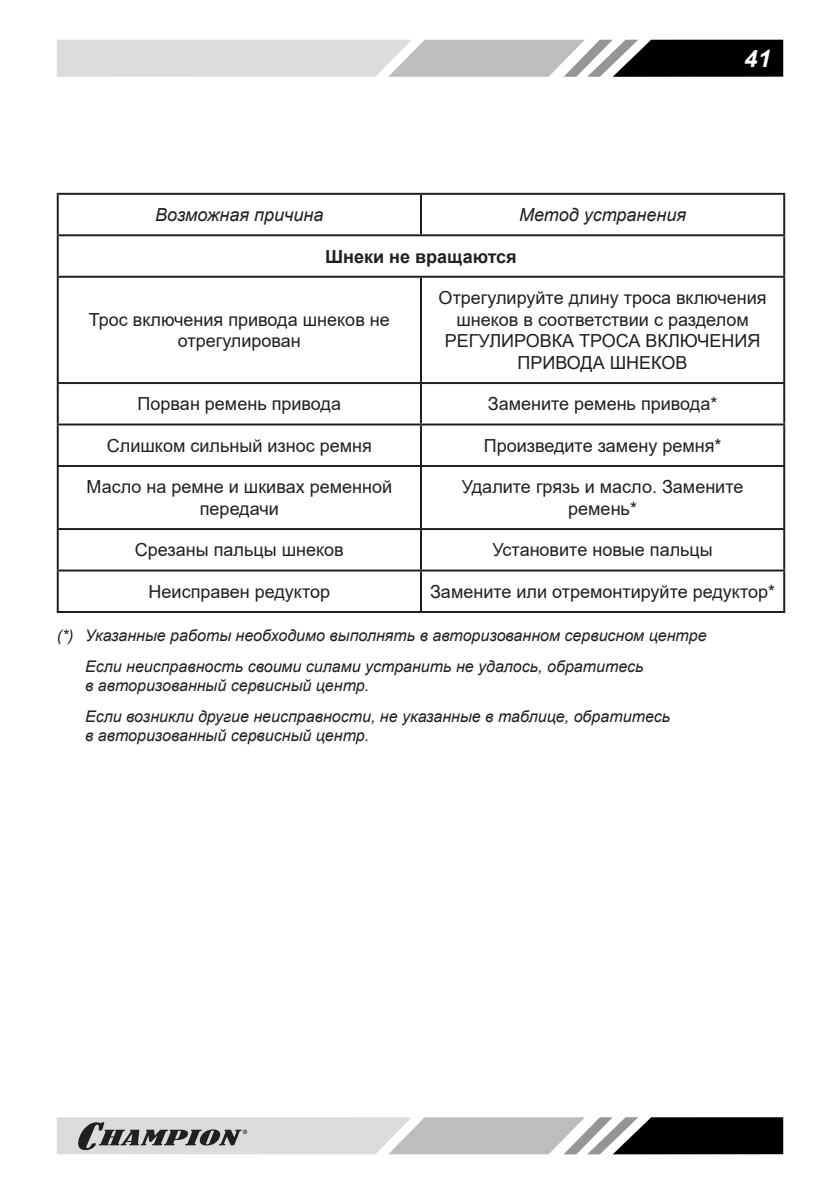
<style>
.page{position:relative;width:840px;height:1191px;background:#fff}
.page>*{position:absolute;margin:0;border:0;box-sizing:border-box;transform-origin:0 0}
.t1{font:italic 700 24px "Arial";color:#fff}
.t2{font:18px/21.6px "Arial";color:#221f1f;text-align:center}
.t3{font:italic 18px "Arial";color:#221f1f}
.t4{font:700 18px "Arial";color:#221f1f}
.t5{font:italic 16px/30.6px "Arial";color:#221f1f}
</style>
<div class="page">
<svg style="left:57px;top:40px;width:725px;height:37px;background:#a7a8a9"></svg>
<svg style="left:57px;top:1117px;width:725px;height:37px;background:#9b9c9d"></svg>
<hr style="left:57px;top:193px;width:364px;height:2px;background:#221f1f">
<hr style="left:57px;top:195px;width:2px;height:39px;background:#221f1f">
<hr style="left:421px;top:193px;width:363px;height:2px;background:#221f1f">
<hr style="left:420px;top:195px;width:2px;height:39px;background:#221f1f">
<hr style="left:782px;top:195px;width:2px;height:39px;background:#221f1f">
<hr style="left:57px;top:234px;width:364px;height:2px;background:#221f1f">
<hr style="left:57px;top:236px;width:2px;height:40px;background:#221f1f">
<hr style="left:421px;top:234px;width:363px;height:2px;background:#221f1f">
<hr style="left:782px;top:236px;width:2px;height:40px;background:#221f1f">
<hr style="left:57px;top:276px;width:364px;height:2px;background:#221f1f">
<hr style="left:57px;top:278px;width:2px;height:104px;background:#221f1f">
<hr style="left:421px;top:276px;width:363px;height:2px;background:#221f1f">
<hr style="left:420px;top:278px;width:2px;height:104px;background:#221f1f">
<hr style="left:782px;top:278px;width:2px;height:104px;background:#221f1f">
<hr style="left:57px;top:382px;width:364px;height:2px;background:#221f1f">
<hr style="left:57px;top:384px;width:2px;height:39px;background:#221f1f">
<hr style="left:421px;top:382px;width:363px;height:2px;background:#221f1f">
<hr style="left:420px;top:384px;width:2px;height:39px;background:#221f1f">
<hr style="left:782px;top:384px;width:2px;height:39px;background:#221f1f">
<hr style="left:57px;top:423px;width:364px;height:2px;background:#221f1f">
<hr style="left:57px;top:425px;width:2px;height:40px;background:#221f1f">
<hr style="left:421px;top:423px;width:363px;height:2px;background:#221f1f">
<hr style="left:420px;top:425px;width:2px;height:40px;background:#221f1f">
<hr style="left:782px;top:425px;width:2px;height:40px;background:#221f1f">
<hr style="left:57px;top:465px;width:364px;height:2px;background:#221f1f">
<hr style="left:57px;top:467px;width:2px;height:61px;background:#221f1f">
<hr style="left:421px;top:465px;width:363px;height:2px;background:#221f1f">
<hr style="left:420px;top:467px;width:2px;height:61px;background:#221f1f">
<hr style="left:782px;top:467px;width:2px;height:61px;background:#221f1f">
<hr style="left:57px;top:528px;width:364px;height:2px;background:#221f1f">
<hr style="left:57px;top:530px;width:2px;height:39px;background:#221f1f">
<hr style="left:421px;top:528px;width:363px;height:2px;background:#221f1f">
<hr style="left:420px;top:530px;width:2px;height:39px;background:#221f1f">
<hr style="left:782px;top:530px;width:2px;height:39px;background:#221f1f">
<hr style="left:57px;top:569px;width:364px;height:2px;background:#221f1f">
<hr style="left:57px;top:571px;width:2px;height:40px;background:#221f1f">
<hr style="left:421px;top:569px;width:363px;height:2px;background:#221f1f">
<hr style="left:420px;top:571px;width:2px;height:40px;background:#221f1f">
<hr style="left:782px;top:571px;width:2px;height:40px;background:#221f1f">
<hr style="left:57px;top:611px;width:364px;height:2px;background:#221f1f">
<hr style="left:421px;top:611px;width:363px;height:2px;background:#221f1f">
<p class="t3" style="left:155px;top:203px;width:169px">Возможная причина</p>
<p class="t3" style="left:519px;top:203px;width:168px">Метод устранения</p>
<p class="t4" style="left:325px;top:243px;width:193px">Шнеки не вращаются</p>
<h1 class="t1" style="left:743px;top:44px;width:28px">41</h1>
<p class="t2" style="left:89px;top:308px;width:302px">Трос включения привода шнеков не отрегулирован</p>
<p class="t2" style="left:438px;top:287px;width:329px">Отрегулируйте длину троса включения шнеков в соответствии с разделом<br>РЕГУЛИРОВКА ТРОСА ВКЛЮЧЕНИЯ<br>ПРИВОДА ШНЕКОВ</p>
<p class="t2" style="left:137px;top:393px;width:205px">Порван ремень привода</p>
<p class="t2" style="left:487px;top:393px;width:231px">Замените ремень привода*</p>
<p class="t2" style="left:107px;top:434px;width:266px">Слишком сильный износ ремня</p>
<p class="t2" style="left:483px;top:434px;width:239px">Произведите замену ремня*</p>
<p class="t2" style="left:86px;top:476px;width:307px">Масло на ремне и шкивах ременной передачи</p>
<p class="t2" style="left:461px;top:476px;width:283px">Удалите грязь и масло. Замените ремень*</p>
<p class="t2" style="left:135px;top:539px;width:210px">Срезаны пальцы шнеков</p>
<p class="t2" style="left:492px;top:539px;width:222px">Установите новые пальцы</p>
<p class="t2" style="left:148px;top:580px;width:183px">Неисправен редуктор</p>
<p class="t2" style="left:430px;top:580px;width:346px">Замените или отремонтируйте редуктор*</p>
<p class="t5" style="left:85px;top:620px;width:622px;text-indent:-28px">(*) Указанные работы необходимо выполнять в авторизованном сервисном центре<br>Если неисправность своими силами устранить не удалось, обратитесь</p>
<p class="t5" style="left:85px;top:670px;width:586px">в авторизованный сервисный центр.<br>Если возникли другие неисправности, не указанные в таблице, обратитесь</p>
<p class="t5" style="left:85px;top:720px;width:285px">в авторизованный сервисный центр.</p>
</div>
